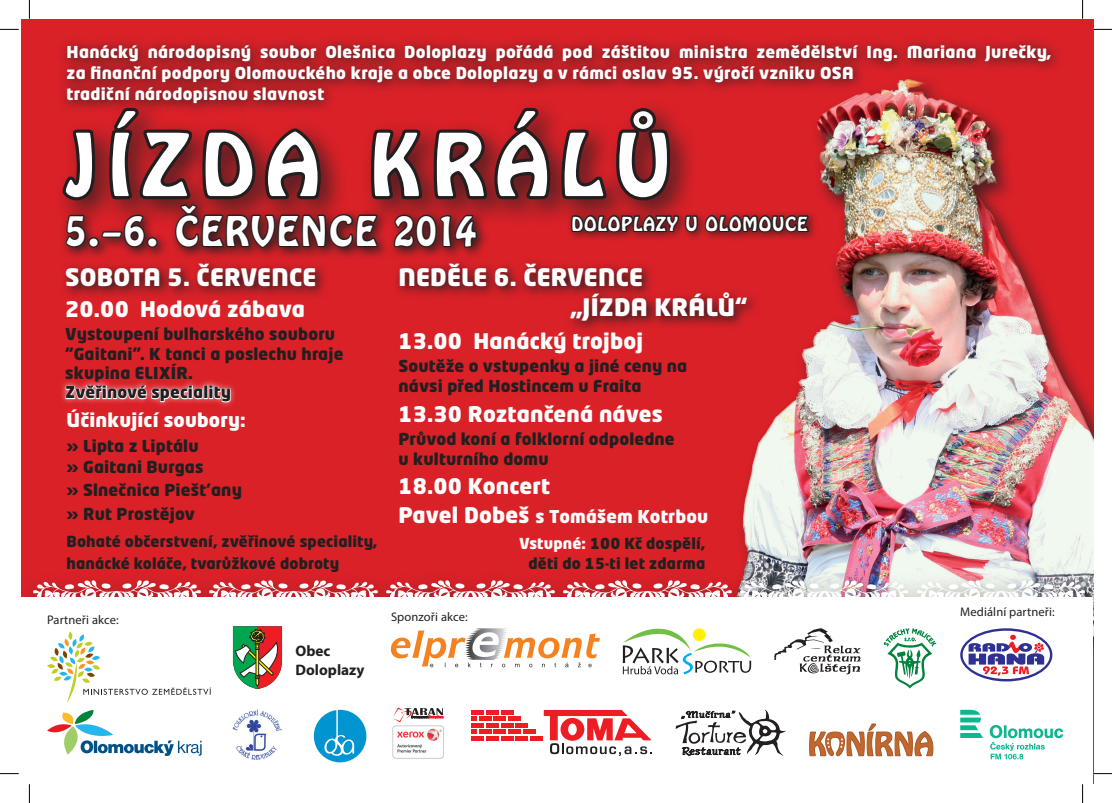
<style>
.page{position:relative;width:1112px;height:803px;background:#fff}
.page>*{position:absolute;margin:0;border:0;box-sizing:border-box;transform-origin:0 0}
.t1{font:95px "Hobo DOT";letter-spacing:.115em;color:#fff}
.t2{font:45px "Hobo DOT";letter-spacing:.045em;color:#fff}
.t3{font:900 23.75px/30.2px "Neo Tech Pro";letter-spacing:.01em;color:#fff}
.t4{font:900 21.25px "Neo Tech Pro";letter-spacing:.01em;color:#fff}
.t5{font:21.25px "Hobo DOT";letter-spacing:.045em;color:#fff}
.t6{font:900 18.75px "Neo Tech Pro";letter-spacing:.01em;color:#fff}
.t7{font:900 17.5px "Neo Tech Pro";letter-spacing:.01em;color:#fff}
.t8{font:900 16.25px/19.4px "Neo Tech Pro";letter-spacing:.01em;color:#231f20}
.t9{font:900 16.25px/21.2px "Neo Tech Pro";letter-spacing:.02em;color:#fff}
.t10{font:700 15.25px/18.2px "Myriad Pro";color:#231f20}
.t11{font:900 15px/21.6px "Neo Tech Pro";letter-spacing:.01em;color:#231f20}
.t12{font:12.5px "Myriad Pro";letter-spacing:.01em;color:#231f20}
.s1{font-size:21.25px}
.s2{color:#fff}
</style>
<div class="page">
<div style="left:21px;top:19px;width:1071px;height:764px;background:#da2128"></div>
<svg style="left:395px;top:274px;width:334px;height:56px"></svg>
<div style="left:729px;top:73px;width:363px;height:585px;background:#231f20;opacity:.75"></div>
<img style="left:802px;top:117px;width:104px;height:232px">
<div style="left:19px;top:569px;width:1073px;height:69px;background:#231f20;opacity:.95"></div>
<img style="left:29px;top:577px;width:86px;height:20px">
<img style="left:115px;top:577px;width:89px;height:20px">
<img style="left:206px;top:577px;width:86px;height:20px">
<img style="left:292px;top:577px;width:89px;height:20px">
<img style="left:383px;top:577px;width:85px;height:20px">
<img style="left:468px;top:577px;width:177px;height:20px">
<img style="left:645px;top:577px;width:89px;height:20px">
<img style="left:736px;top:577px;width:86px;height:20px">
<img style="left:822px;top:577px;width:89px;height:20px">
<img style="left:913px;top:577px;width:86px;height:20px">
<img style="left:999px;top:577px;width:89px;height:20px">
<svg style="left:63px;top:274px;width:263px;height:23px"></svg>
<svg style="left:60px;top:39px;width:1004px;height:78px"></svg>
<div style="left:566px;top:210px;width:252px;height:32px;background:#231f20;opacity:.75"></div>
<svg style="left:60px;top:105px;width:750px;height:169px"></svg>
<div style="left:59px;top:379px;width:178px;height:29px;background:#fff;opacity:.6"></div>
<svg style="left:65px;top:384px;width:166px;height:19px;background:#eb8e92"></svg>
<div style="left:19px;top:597px;width:1073px;height:187px;background:#fff"></div>
<svg style="left:47px;top:710px;width:154px;height:46px"></svg>
<img style="left:476px;top:628px;width:31px;height:2px">
<svg style="left:391px;top:630px;width:208px;height:37px"></svg>
<hr style="left:471px;top:710px;width:13px;height:4px;background:#ee1d23">
<hr style="left:486px;top:710px;width:12px;height:4px;background:#ee1d23">
<hr style="left:500px;top:710px;width:13px;height:4px;background:#ee1d23">
<div style="left:479px;top:716px;width:12px;height:5px;background:#ee1d23"></div>
<div style="left:493px;top:716px;width:13px;height:5px;background:#ee1d23"></div>
<div style="left:508px;top:716px;width:12px;height:5px;background:#ee1d23"></div>
<svg style="left:471px;top:716px;width:5px;height:5px"></svg>
<hr style="left:486px;top:723px;width:12px;height:4px;background:#ee1d23">
<hr style="left:500px;top:723px;width:13px;height:4px;background:#ee1d23">
<hr style="left:515px;top:723px;width:12px;height:4px;background:#ee1d23">
<hr style="left:471px;top:723px;width:13px;height:4px;background:#ee1d23">
<hr style="left:471px;top:736px;width:13px;height:4px;background:#ee1d23">
<hr style="left:500px;top:736px;width:13px;height:4px;background:#ee1d23">
<hr style="left:515px;top:736px;width:13px;height:4px;background:#ee1d23">
<hr style="left:530px;top:736px;width:12px;height:4px;background:#ee1d23">
<hr style="left:486px;top:736px;width:12px;height:4px;background:#ee1d23">
<div style="left:493px;top:729px;width:13px;height:5px;background:#ee1d23"></div>
<div style="left:508px;top:729px;width:12px;height:5px;background:#ee1d23"></div>
<div style="left:522px;top:729px;width:13px;height:5px;background:#ee1d23"></div>
<div style="left:479px;top:729px;width:12px;height:5px;background:#ee1d23"></div>
<svg style="left:471px;top:729px;width:5px;height:5px"></svg>
<svg style="left:543px;top:710px;width:108px;height:46px"></svg>
<svg style="left:233px;top:626px;width:49px;height:63px"></svg>
<img style="left:392px;top:725px;width:52px;height:34px">
<svg style="left:393px;top:707px;width:50px;height:15px"></svg>
<svg style="left:883px;top:628px;width:53px;height:60px"></svg>
<svg style="left:959px;top:628px;width:93px;height:53px"></svg>
<svg style="left:962px;top:631px;width:87px;height:48px"></svg>
<svg style="left:968px;top:635px;width:75px;height:40px"></svg>
<svg style="left:774px;top:628px;width:86px;height:46px"></svg>
<svg style="left:622px;top:628px;width:129px;height:46px"></svg>
<svg style="left:960px;top:710px;width:22px;height:28px"></svg>
<svg style="left:989px;top:725px;width:73px;height:34px"></svg>
<svg style="left:675px;top:709px;width:110px;height:47px"></svg>
<svg style="left:47px;top:632px;width:164px;height:70px"></svg>
<svg style="left:314px;top:710px;width:52px;height:52px"></svg>
<img style="left:233px;top:710px;width:49px;height:50px">
<svg style="left:809px;top:724px;width:123px;height:32px"></svg>
<svg style="left:0;top:29px;width:19px;height:1px"></svg>
<svg style="left:1092px;top:29px;width:19px;height:1px"></svg>
<svg style="left:0;top:773px;width:19px;height:1px"></svg>
<svg style="left:1093px;top:773px;width:18px;height:1px"></svg>
<svg style="left:29px;top:0;width:1px;height:19px"></svg>
<svg style="left:29px;top:784px;width:1px;height:19px"></svg>
<svg style="left:1082px;top:0;width:1px;height:19px"></svg>
<svg style="left:1082px;top:784px;width:1px;height:19px"></svg>
<p class="t9" style="left:67px;top:40px;width:985px">Hanácký národopisný soubor Olešnica Doloplazy pořádá pod záštitou ministra zemědělství Ing. Mariana Jurečky, za finanční podpory Olomouckého kraje a obce Doloplazy a v rámci oslav 95. výročí vzniku OSA<br>tradiční národopisnou slavnost</p>
<h1 class="t1" style="left:66px;top:111px;width:606px">JÍZDA KRÁLŮ</h1>
<h2 class="t2" style="left:65px;top:205px;width:412px">5.–6. ČERVENCE 2014</h2>
<h3 class="t5" style="left:571px;top:212px;width:238px">DOLOPLAZY U OLOMOUCE</h3>
<h3 class="t3" style="left:65px;top:261px;width:253px">SOBOTA 5. ČERVENCE</h3>
<h3 class="t4" style="left:65px;top:296px;width:241px">20.00 Hodová zábava</h3>
<p class="t8" style="left:65px;top:324px;width:280px">Vystoupení bulharského souboru “Gaitani”. K tanci a poslechu hraje skupina ELIXÍR.<br>Zvěřinové speciality</p>
<p class="t6" style="left:67px;top:408px;width:180px">Účinkující soubory:</p>
<p class="t8" style="left:67px;top:435px;width:138px;line-height:21.2px">» Lipta z Liptálu » Gaitani Burgas</p>
<p class="t8" style="left:67px;top:478px;width:177px;line-height:23.1px">» Slnečnica Piešťany » Rut Prostějov</p>
<p class="t11" style="left:67px;top:530px;width:312px">Bohaté občerstvení, zvěřinové speciality, hanácké koláče, tvarůžkové dobroty</p>
<h3 class="t3" style="left:570px;top:261px;width:179px;text-indent:-171px">NEDĚLE 6. ČERVENCE<br>„JÍZDA KRÁLŮ“</h3>
<h3 class="t4" style="left:398px;top:327px;width:246px">13.00 Hanácký trojboj</h3>
<p class="t8" style="left:398px;top:356px;width:290px">Soutěže o vstupenky a jiné ceny na návsi před Hostincem u Fraita</p>
<h3 class="t4" style="left:398px;top:400px;width:266px">13.30 Roztančená náves</h3>
<p class="t8" style="left:398px;top:429px;width:278px">Průvod koní a folklorní odpoledne u kulturního domu</p>
<h3 class="t4" style="left:398px;top:472px;width:153px">18.00 Koncert</h3>
<p class="t7" style="left:398px;top:505px;width:311px"><span class="s1">Pavel Dobeš</span> s Tomášem Kotrbou</p>
<p class="t11" style="left:519px;top:533px;width:188px;line-height:19.8px;text-align:right"><span class="s2">Vstupné:</span> 100 Kč dospělí, děti do 15-ti let zdarma</p>
<p class="t12" style="left:47px;top:612px;width:73px">Partneři akce:</p>
<p class="t12" style="left:391px;top:609px;width:78px">Sponzoři akce:</p>
<p class="t12" style="left:959px;top:604px;width:96px">Mediální partneři:</p>
<p class="t10" style="left:295px;top:642px;width:70px">Obec<br>Doloplazy</p>
</div>
